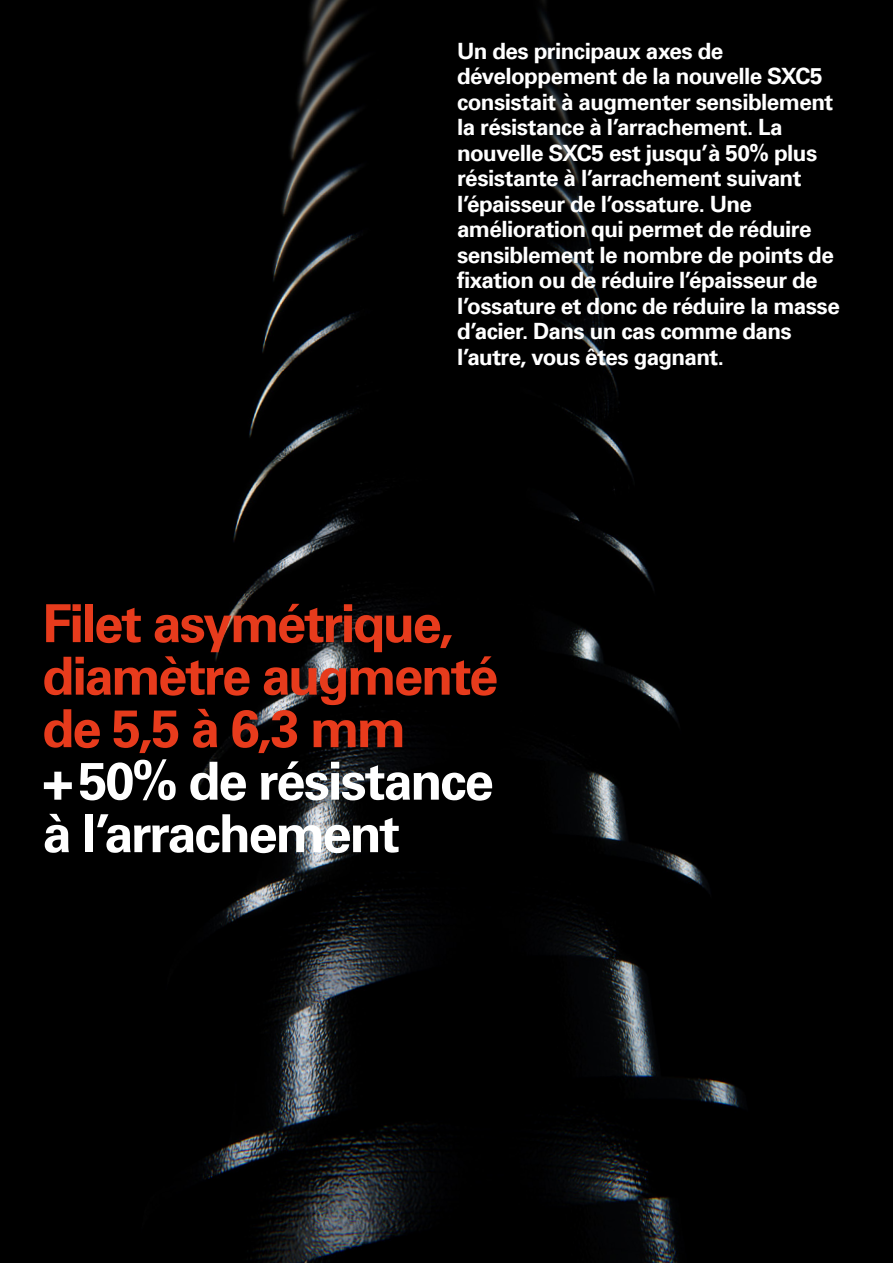
<style>
.page{position:relative;width:893px;height:1263px;background:#fff}
.page>*{position:absolute;margin:0;border:0;box-sizing:border-box;transform-origin:0 0}
.t1{font:700 52.5px/52.5px "Univers";letter-spacing:-.045em;color:#e73b1c}
.t2{font:700 52.5px/52.5px "Univers";letter-spacing:-.04em;color:#fff}
.t3{font:700 22.5px/25.5px "Univers";letter-spacing:-.025em;color:#fff}
</style>
<div class="page">
<img style="left:0;top:0;width:893px;height:1263px">
<p class="t3" style="left:457px;top:38px;width:384px">Un des principaux axes de développement de la nouvelle SXC5 consistait à augmenter sensiblement la résistance à l’arrachement. La nouvelle SXC5 est jusqu’à 50% plus résistante à l’arrachement suivant l’épaisseur de l’ossature. Une amélioration qui permet de réduire sensiblement le nombre de points de fixation ou de réduire l’épaisseur de l’ossature et donc de réduire la masse d’acier. Dans un cas comme dans l’autre, vous êtes gagnant.</p>
<h1 class="t1" style="left:43px;top:598px;width:457px">Filet asymétrique, diamètre augmenté de 5,5 à 6,3 mm</h1>
<h1 class="t2" style="left:43px;top:755px;width:453px">+ 50% de résistance à l’arrachement</h1>
</div>
